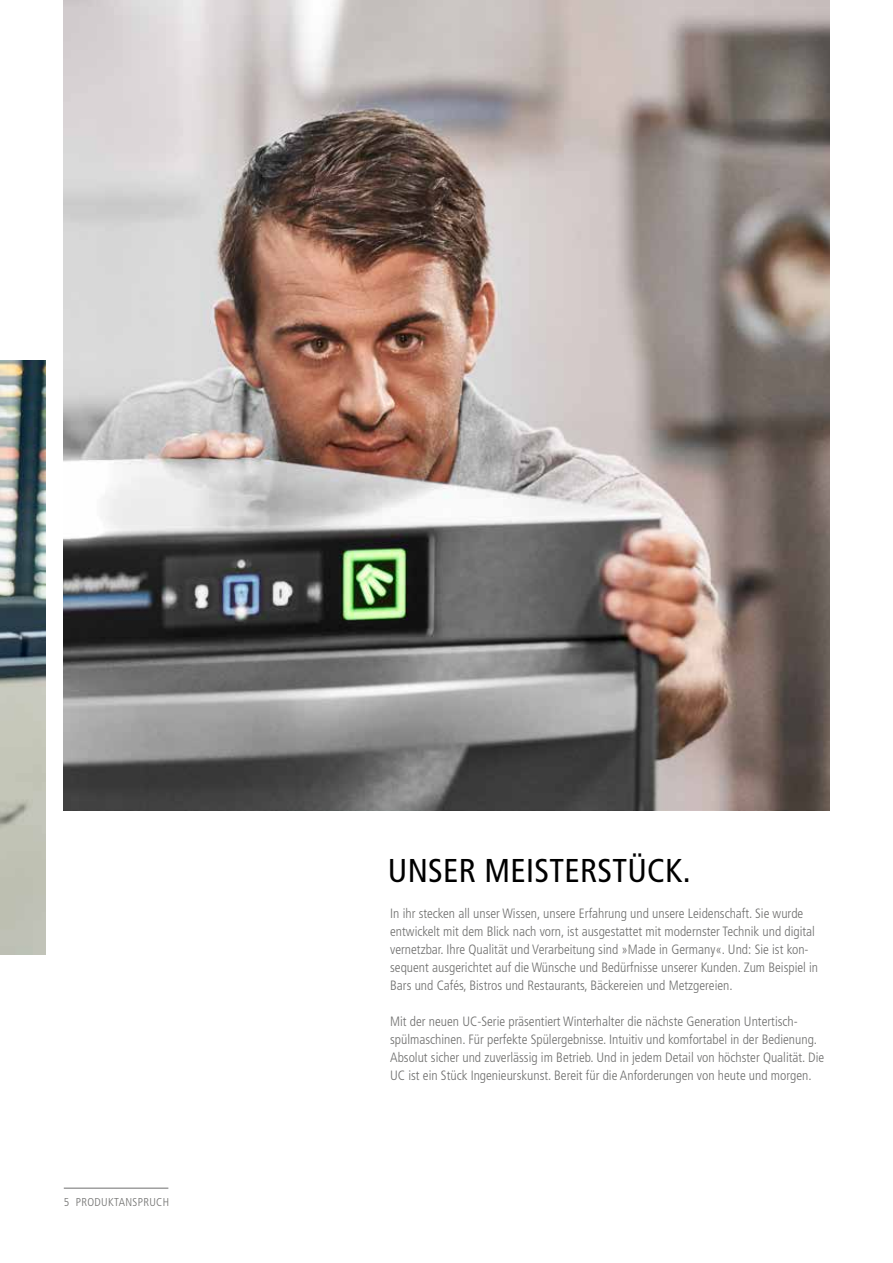
<style>
.page{position:relative;width:893px;height:1263px;background:#fff}
.page>*{position:absolute;margin:0;border:0;box-sizing:border-box;transform-origin:0 0}
.t1{font:condensed 33px "Frutiger LT Pro";letter-spacing:.01em;color:#000}
.t2{font:300 condensed 13.5px/18px "Frutiger LT Pro";color:#6f6f6e}
.t3{font:300 condensed 11.4px "Frutiger LT Pro";letter-spacing:.03em;color:#6f6f6e}
</style>
<div class="page">
<img style="left:0;top:360px;width:46px;height:594px">
<img style="left:64px;top:0;width:765px;height:810px">
<hr style="left:64px;top:1188px;width:104px;height:1px;background:#6f6f6e">
<p class="t3" style="left:64px;top:1196px;width:107px">5 PRODUKTANSPRUCH</p>
<h1 class="t1" style="left:388px;top:851px;width:304px">UNSER MEISTERSTÜCK.</h1>
<p class="t2" style="left:390px;top:904px;width:429px">In ihr stecken all unser Wissen, unsere Erfahrung und unsere Leidenschaft. Sie wurde entwickelt mit dem Blick nach vorn, ist ausgestattet mit modernster Technik und digital vernetzbar. Ihre Qualität und Verarbeitung sind »Made in Germany«. Und: Sie ist kon&shy;sequent ausgerichtet auf die Wünsche und Bedürfnisse unserer Kunden. Zum Beispiel in Bars und Cafés, Bistros und Restaurants, Bäckereien und Metzgereien.</p>
<p class="t2" style="left:390px;top:1012px;width:436px">Mit der neuen UC-Serie präsentiert Winterhalter die nächste Generation Untertisch&shy;spülmaschinen. Für perfekte Spülergebnisse. Intuitiv und komfortabel in der Bedienung.<br>Absolut sicher und zuverlässig im Betrieb. Und in jedem Detail von höchster Qualität. Die UC ist ein Stück Ingenieurskunst. Bereit für die Anforderungen von heute und morgen.</p>
</div>
